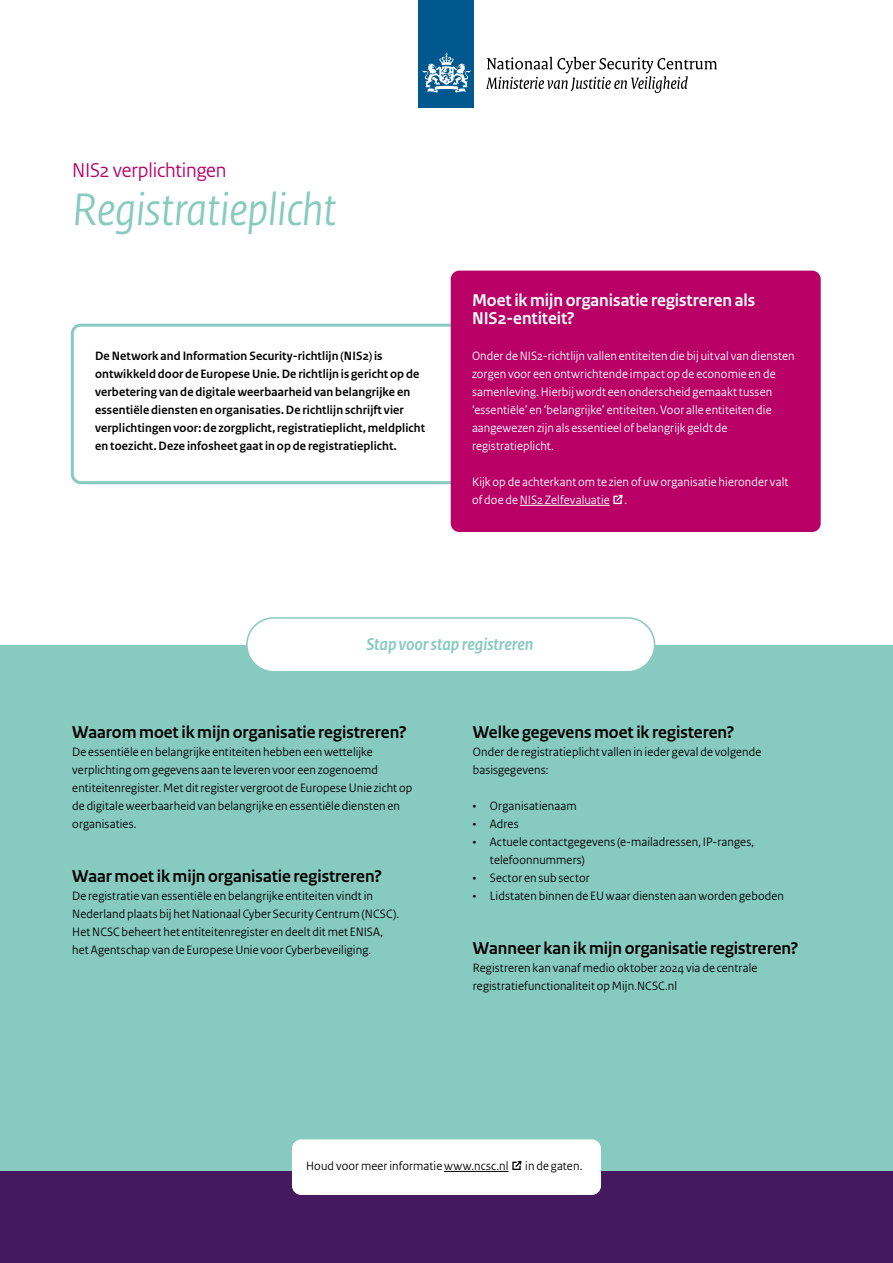
<style>
.page{position:relative;width:893px;height:1263px;background:#fff}
.page>*{position:absolute;margin:0;border:0;box-sizing:border-box;transform-origin:0 0}
.NCTV_Titel_1_1{font:italic 48px "Rijksoverheid Sans Heading";letter-spacing:-.01em;color:#87cac0}
.NCTV_Ondertitel_1_1{font:21px "Rijksoverheid Sans Heading";letter-spacing:-.01em;color:#b90066}
.NCTV_BROOD_1_1{font:700 18px "Rijksoverheid Sans Heading";color:#000}
.NCTV_BROOD_1_1-2{font:700 18px/18px "Rijksoverheid Sans Heading";color:#fff}
.NCTV_BROOD_1_1-3{font:italic 700 18px "Rijksoverheid Sans Heading";color:#87cac0}
.NCTV_BROOD_1_1-4{font:12.75px/18px "Rijksoverheid Sans Heading";letter-spacing:.01em;color:#000}
.NCTV_BROOD_1_1-5{font:12.75px/18px "Rijksoverheid Sans Heading";letter-spacing:.01em;color:#fff}
.NCTV_BROOD_1_1-6{font:700 12.75px/18px "Rijksoverheid Sans Heading";letter-spacing:.01em;color:#000}
</style>
<div class="page">
<div style="left:419px;top:0;width:55px;height:108px;background:#00588e"></div>
<svg style="left:423px;top:53px;width:47px;height:40px"></svg>
<svg style="left:486px;top:57px;width:231px;height:36px"></svg>
<div style="left:0;top:1170px;width:893px;height:93px;background:#44195e"></div>
<div style="left:0;top:645px;width:893px;height:525px;background:#87cac0"></div>
<div style="left:293px;top:1140px;width:307px;height:54px;background:#fff;border-radius:9px"></div>
<hr style="left:444px;top:1171px;width:65px;height:1px;background:#000">
<svg style="left:512px;top:1161px;width:9px;height:9px"></svg>
<div style="left:292px;top:1139px;width:309px;height:56px;border:2px solid #fff;border-radius:9px"></div>
<div style="left:71px;top:324px;width:402px;height:160px;border:3px solid #87cac0;border-radius:9px"></div>
<div style="left:451px;top:271px;width:370px;height:261px;background:#b90066;border-radius:9px"></div>
<hr style="left:520px;top:505px;width:90px;height:1px;background:#fff">
<svg style="left:613px;top:495px;width:10px;height:9px"></svg>
<div style="left:247px;top:618px;width:408px;height:54px;background:#fff;border-radius:27px"></div>
<div style="left:246px;top:617px;width:409px;height:55px;border:2px solid #87cac0;border-radius:27px"></div>
<p class="NCTV_Ondertitel_1_1" style="left:72px;top:158px;width:156px">NIS2 verplichtingen</p>
<p class="NCTV_Titel_1_1" style="left:72px;top:182px;width:265px">Registratieplicht</p>
<p class="NCTV_BROOD_1_1-6" style="left:95px;top:347px;width:331px">De Network and Information Security-richtlijn (NIS2) is ontwikkeld door de Europese Unie. De richtlijn is gericht op de verbetering van de digitale weerbaarheid van belangrijke en essentiële diensten en organisaties. De richtlijn schrijft vier verplichtingen voor: de zorgplicht, registratieplicht, meldplicht en toezicht. Deze infosheet gaat in op de registratieplicht.</p>
<p class="NCTV_BROOD_1_1-2" style="left:472px;top:292px;width:285px">Moet ik mijn organisatie registreren als<br>NIS2-entiteit?</p>
<p class="NCTV_BROOD_1_1-5" style="left:472px;top:347px;width:324px">Onder de NIS2-richtlijn vallen entiteiten die bij uitval van diensten zorgen voor een ontwrichtende impact op de economie en de samenleving. Hierbij wordt een onderscheid gemaakt tussen ‘essentiële’ en ‘belangrijke’ entiteiten. Voor alle entiteiten die aangewezen zijn als essentieel of belangrijk geldt de registratieplicht.</p>
<p class="NCTV_BROOD_1_1-5" style="left:472px;top:473px;width:318px">Kijk op de achterkant om te zien of uw organisatie hieronder valt of doe de NIS2 Zelfevaluatie .</p>
<p class="NCTV_BROOD_1_1-3" style="left:367px;top:634px;width:168px">Stap voor stap registreren</p>
<p class="NCTV_BROOD_1_1" style="left:72px;top:722px;width:336px">Waarom moet ik mijn organisatie registreren?</p>
<p class="NCTV_BROOD_1_1-4" style="left:72px;top:743px;width:341px">De essentiële en belangrijke entiteiten hebben een wettelijke verplichting om gegevens aan te leveren voor een zogenoemd entiteitenregister. Met dit register vergroot de Europese Unie zicht op de digitale weerbaarheid van belangrijke en essentiële diensten en organisaties.</p>
<p class="NCTV_BROOD_1_1" style="left:72px;top:866px;width:311px">Waar moet ik mijn organisatie registreren?</p>
<p class="NCTV_BROOD_1_1-4" style="left:72px;top:887px;width:328px">De registratie van essentiële en belangrijke entiteiten vindt in Nederland plaats bij het Nationaal Cyber Security Centrum (NCSC).<br>Het NCSC beheert het entiteitenregister en deelt dit met ENISA, het Agentschap van de Europese Unie voor Cyberbeveiliging.</p>
<p class="NCTV_BROOD_1_1" style="left:473px;top:722px;width:263px">Welke gegevens moet ik registeren?</p>
<p class="NCTV_BROOD_1_1-4" style="left:473px;top:743px;width:290px">Onder de registratieplicht vallen in ieder geval de volgende basisgegevens:</p>
<p class="NCTV_BROOD_1_1-4" style="left:473px;top:797px;width:105px">• Organisatienaam</p>
<p class="NCTV_BROOD_1_1-4" style="left:473px;top:815px;width:47px">• Adres</p>
<p class="NCTV_BROOD_1_1-4" style="left:490px;top:833px;width:266px;text-indent:-17px">• Actuele contactgegevens (e-mailadressen, IP-ranges, telefoonnummers)</p>
<p class="NCTV_BROOD_1_1-4" style="left:473px;top:869px;width:118px">• Sector en sub sector</p>
<p class="NCTV_BROOD_1_1-4" style="left:473px;top:887px;width:313px">• Lidstaten binnen de EU waar diensten aan worden geboden</p>
<p class="NCTV_BROOD_1_1" style="left:473px;top:938px;width:327px">Wanneer kan ik mijn organisatie registreren?</p>
<p class="NCTV_BROOD_1_1-4" style="left:473px;top:959px;width:286px">Registreren kan vanaf medio oktober 2024 via de centrale registratiefunctionaliteit op Mijn.NCSC.nl</p>
<p class="NCTV_BROOD_1_1-4" style="left:306px;top:1157px;width:204px">Houd voor meer informatie www.ncsc.nl</p>
<p class="NCTV_BROOD_1_1-4" style="left:525px;top:1157px;width:59px">in de gaten.</p>
</div>
